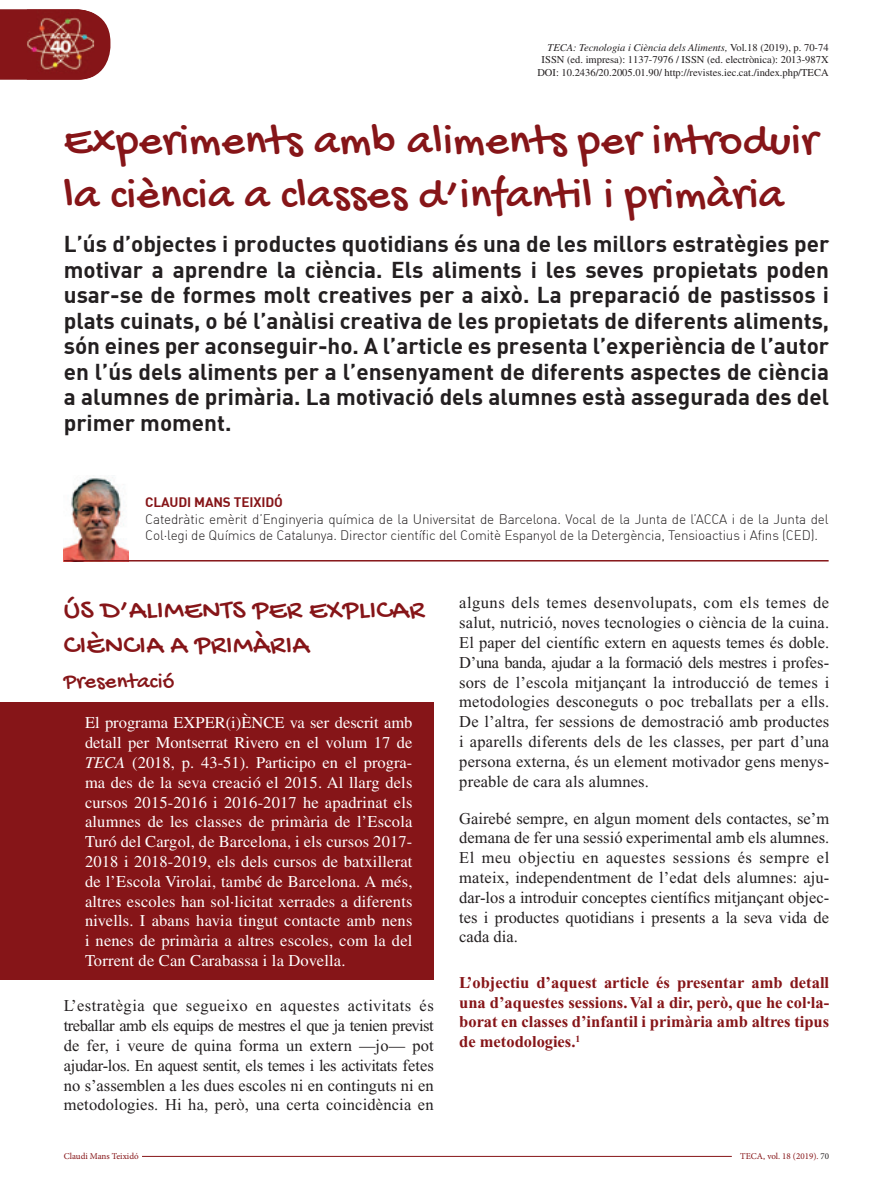
<style>
.page{position:relative;width:893px;height:1191px;background:#fff}
.page>*{position:absolute;margin:0;border:0;box-sizing:border-box;transform-origin:0 0}
.t1{font:45px/54px "Gochi Hand";letter-spacing:.01em;color:#861518}
.t2{font:28.5px/34.2px "Gochi Hand";letter-spacing:.01em;color:#861518}
.t3{font:22.5px/25.5px "DIN Bold";color:#231f20;text-align:justify}
.t4{font:22.5px "Gochi Hand";letter-spacing:.01em;color:#861518}
.t5{font:16.5px/19.8px "Times New Roman";letter-spacing:.01em;color:#231f20;text-align:justify}
.t6{font:16.5px/19.8px "Times LT Std";letter-spacing:.01em;color:#fff;text-align:justify}
.t7{font:700 16.5px/19.8px "Times New Roman";color:#861518;text-align:justify}
.t8{font:13.5px/16.2px "DIN Light Alternate";letter-spacing:-.01em;color:#231f20}
.t9{font:13.5px "DIN Bold";letter-spacing:-.01em;color:#861518}
.t10{font:10.5px/12.6px "Times LT Std";color:#231f20;text-align:right}
.t11{font:9px "Minion Pro";color:#861518}
.s1{font-style:italic}
.s2{font-family:"Times LT Std"}
.s3{color:#231f20}
</style>
<div class="page">
<div style="left:0;top:702px;width:434px;height:278px;background:#861518"></div>
<img style="left:64px;top:478px;width:65px;height:82px">
<hr style="left:64px;top:560px;width:765px;height:1px;background:#861518">
<svg style="left:0;top:9px;width:110px;height:71px;background:#953335"></svg>
<img style="left:27px;top:9px;width:67px;height:71px">
<hr style="left:142px;top:1156px;width:590px;height:1px;background:#861518">
<p class="t10" style="left:537px;top:41px;width:293px"><span class="s1">TECA: Tecnologia i Ciència dels Aliments,</span> Vol.18 (2019), p. 70-74<br>ISSN (ed. impresa): 1137-7976 / ISSN (ed. electrònica): 2013-987X<br>DOI: 10.2436/20.2005.01.90/ http://revistes.iec.cat./index.php/TECA</p>
<h1 class="t1" style="left:64px;top:116px;width:755px">Experiments amb aliments per introduir la ciència a classes d’infantil i primària</h1>
<p class="t3" style="left:64px;top:231px;width:767px">L’ús d’objectes i productes quotidians és una de les millors estratègies per motivar a aprendre la ciència. Els aliments i les seves propietats poden usar-se de formes molt creatives per a això. La preparació de pastissos i plats cuinats, o bé l’anàlisi creativa de les propietats de diferents aliments, són eines per aconseguir-ho. A l’article es presenta l’experiència de l’autor en l’ús dels aliments per a l’ensenyament de diferents aspectes de ciència a alumnes de primària. La motivació dels alumnes està assegurada des del primer moment.</p>
<p class="t9" style="left:145px;top:493px;width:139px">CLAUDI MANS TEIXIDÓ</p>
<p class="t8" style="left:145px;top:510px;width:685px">Catedràtic emèrit d’Enginyeria química de la Universitat de Barcelona. Vocal de la Junta de l’ACCA i de la Junta del<br>Col·legi de Químics de Catalunya. Director científic del Comitè Espanyol de la Detergència, Tensioactius i Afins (CED).</p>
<h2 class="t2" style="left:64px;top:595px;width:362px">ÚS D’ALIMENTS PER EXPLICAR<br>CIÈNCIA A PRIMÀRIA</h2>
<h3 class="t4" style="left:64px;top:670px;width:112px">Presentació</h3>
<p class="t6" style="left:85px;top:713px;width:329px">El programa EXPER(i)ÈNCE va ser descrit amb detall per Montserrat Rivero en el volum 17 de <span class="s1">TECA</span> (2018, p. 43-51). Participo en el progra&shy;ma des de la seva creació el 2015. Al llarg dels cursos 2015-2016 i 2016-2017 he apadrinat els alumnes de les classes de primària de l’Escola Turó del Cargol, de Barcelona, i els cursos 2017- 2018 i 2018-2019, els dels cursos de batxillerat de l’Escola Virolai, també de Barcelona. A més, altres escoles han sol·licitat xerrades a diferents nivells. I abans havia tingut contacte amb nens i nenes de primària a altres escoles, com la del Torrent de Can Carabassa i la Dovella.</p>
<p class="t5" style="left:64px;top:996px;width:371px">L’estratègia que segueixo en aquestes activitats és treballar amb els equips de mestres el que ja tenien previst de fer, i veure de quina forma un extern <span class="s2">—</span>jo<span class="s2">—</span> pot ajudar-los. En aquest sentit, els temes i les activitats fetes no s’assemblen a les dues escoles ni en continguts ni en metodologies. Hi ha, però, una certa coincidència en</p>
<p class="t5" style="left:459px;top:593px;width:371px">alguns dels temes desenvolupats, com els temes de salut, nutrició, noves tecnologies o ciència de la cuina.<br>El paper del científic extern en aquests temes és doble.<br>D’una banda, ajudar a la formació dels mestres i profes&shy;sors de l’escola mitjançant la introducció de temes i metodologies desconeguts o poc treballats per a ells.<br>De l’altra, fer sessions de demostració amb productes i aparells diferents dels de les classes, per part d’una persona externa, és un element motivador gens menys&shy;preable de cara als alumnes.</p>
<p class="t5" style="left:459px;top:808px;width:371px">Gairebé sempre, en algun moment dels contactes, se’m demana de fer una sessió experimental amb els alumnes.<br>El meu objectiu en aquestes sessions és sempre el mateix, independentment de l’edat dels alumnes: aju&shy;dar-los a introduir conceptes científics mitjançant objec&shy;tes i productes quotidians i presents a la seva vida de cada dia.</p>
<p class="t7" style="left:459px;top:972px;width:371px">L’objectiu d’aquest article és presentar amb detall una d’aquestes sessions. Val a dir, però, que he col·la&shy;borat en classes d’infantil i primària amb altres tipus de metodologies.<sup>1</sup></p>
<p class="t11" style="left:64px;top:1149px;width:76px">Claudi Mans Teixidó</p>
<p class="t11" style="left:740px;top:1149px;width:91px">TECA, vol. 18 (2019). <span class="s3">70</span></p>
</div>
